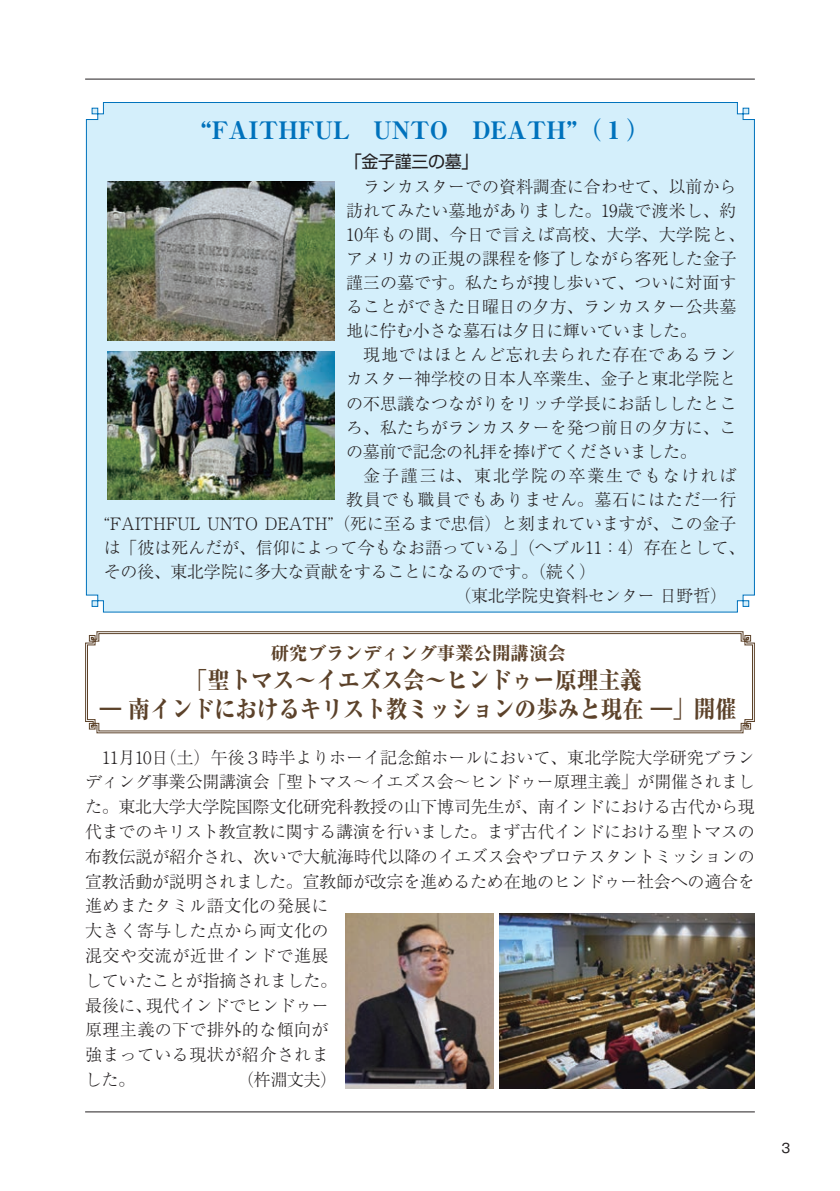
<style>
.page{position:relative;width:840px;height:1191px;background:#fff}
.page>*{position:absolute;margin:0;border:0;box-sizing:border-box;transform-origin:0 0}
.t1{font:800 24px/28.4px "Ryumin Pr 6";color:#5c422a;text-align:center;scale:.9 1}
.t2{font:800 24px "Ryumin Pr 6";color:#0072bc}
.t3{font:800 18.4px "Ryumin Pr 6";color:#5c422a}
.t4{font:300 17px/24.8px "Ryumin Pr 6";letter-spacing:-.01em;color:#231f20}
.t5{font:300 17px "Ryumin Pr 6";letter-spacing:.045em;color:#231f20}
.t6{font:300 17px "Ryumin Pr 6";letter-spacing:.11em;color:#231f20}
.t7{font:17px "Shin Go Pr 6";letter-spacing:-.02em;color:#231f20}
.t8{font:12.8px "Gothic MB101 Pr 6";color:#231f20}
</style>
<div class="page">
<hr style="left:85px;top:1111px;width:669px;height:1px;background:#231f20">
<hr style="left:85px;top:79px;width:669px;height:1px;background:#231f20">
<div style="left:85px;top:102px;width:669px;height:511px;background:#d4effb"></div>
<img style="left:108px;top:181px;width:226px;height:159px">
<img style="left:108px;top:351px;width:226px;height:148px">
<svg style="left:85px;top:631px;width:669px;height:103px;background:#a29385"></svg>
<svg style="left:86px;top:632px;width:667px;height:100px"></svg>
<img style="left:499px;top:913px;width:255px;height:176px">
<img style="left:345px;top:913px;width:148px;height:176px">
<h1 class="t2" style="left:200px;top:111px;width:451px">“FAITHFUL　UNTO　DEATH”（１）</h1>
<p class="t7" style="left:344px;top:148px;width:135px">「金子謹三の墓」</p>
<p class="t4" style="left:346px;top:173px;width:400px;line-height:24.2px;text-indent:17px">ランカスターでの資料調査に合わせて、以前から訪れてみたい墓地がありました。19歳で渡米し、約<br>10年もの間、今日で言えば高校、大学、大学院と、アメリカの正規の課程を修了しながら客死した金子謹三の墓です。私たちが捜し歩いて、ついに対面することができた日曜日の夕方、ランカスター公共墓地に佇む小さな墓石は夕日に輝いていました。</p>
<p class="t4" style="left:346px;top:342px;width:392px;line-height:24.2px;text-align:justify;text-indent:17px">現地ではほとんど忘れ去られた存在であるランカスター神学校の日本人卒業生、金子と東北学院との不思議なつながりをリッチ学長にお話ししたところ、私たちがランカスターを発つ前日の夕方に、この墓前で記念の礼拝を捧げてくださいました。</p>
<p class="t6" style="left:363px;top:462px;width:374px">金子謹三は、東北学院の卒業生でもなければ</p>
<p class="t5" style="left:346px;top:486px;width:391px">教員でも職員でもありません。墓石にはただ一行</p>
<p class="t4" style="left:104px;top:510px;width:633px">“FAITHFUL UNTO DEATH”（死に至るまで忠信）と刻まれていますが、この金子</p>
<p class="t4" style="left:104px;top:534px;width:642px">は「彼は死んだが、信仰によって今もなお語っている」（へブル11：4）存在として、</p>
<p class="t4" style="left:104px;top:558px;width:493px">その後、東北学院に多大な貢献をすることになるのです。（続く）</p>
<p class="t4" style="left:454px;top:582px;width:274px">（東北学院史資料センター日野哲）</p>
<p class="t3" style="left:270px;top:639px;width:296px">研究ブランディング事業公開講演会</p>
<h1 class="t1" style="left:100px;top:665px;width:708px">「聖トマス～イエズス会～ヒンドゥー原理主義<br>― 南インドにおけるキリスト教ミッションの歩みと現在 ―」開催</h1>
<p class="t4" style="left:85px;top:744px;width:671px;text-indent:17px">11月10日（土）午後３時半よりホーイ記念館ホールにおいて、東北学院大学研究ブランディング事業公開講演会「聖トマス～イエズス会～ヒンドゥー原理主義」が開催されました。東北大学大学院国際文化研究科教授の山下博司先生が、南インドにおける古代から現代までのキリスト教宣教に関する講演を行いました。まず古代インドにおける聖トマスの布教伝説が紹介され、次いで大航海時代以降のイエズス会やプロテスタントミッションの宣教活動が説明されました。宣教師が改宗を進めるため在地のヒンドゥー社会への適合を進めまたタミル語文化の発展に<br>大きく寄与した点から両文化の<br>混交や交流が近世インドで進展<br>していたことが指摘されました。<br>最後に、現代インドでヒンドゥー<br>原理主義の下で排外的な傾向が<br>強まっている現状が紹介されま<br>した。</p>
<p class="t4" style="left:237px;top:1066px;width:102px">（杵淵文夫）</p>
<p class="t8" style="left:781px;top:1137px;width:10px">3</p>
</div>
